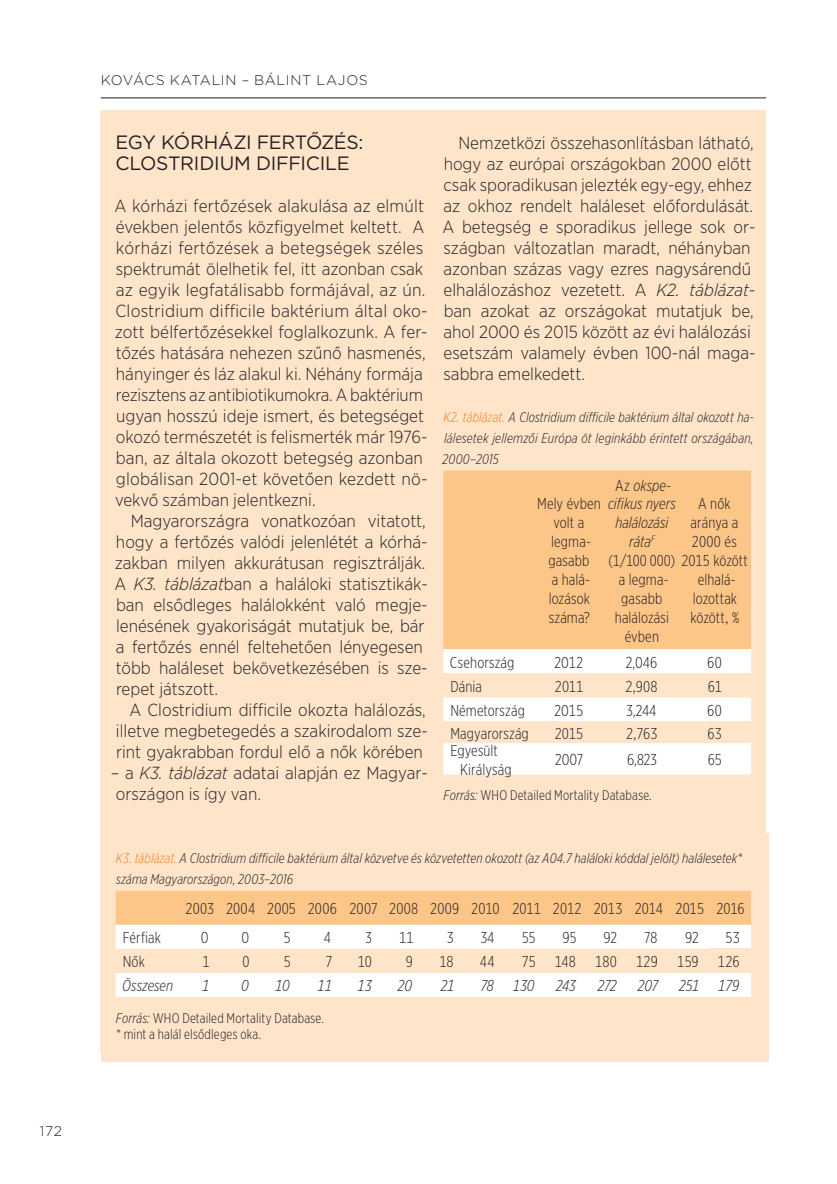
<style>
.page{position:relative;width:837px;height:1184px;background:#fff}
.page>*{position:absolute;margin:0;border:0;box-sizing:border-box;transform-origin:0 0}
.t1{font:19.25px "Gotham";letter-spacing:-.01em;color:#231f20}
.t2{font:300 17.5px/21px "Gotham Narrow";color:#231f20}
.t3{font:300 15.75px/18.9px "Gotham X Narrow";letter-spacing:.005em;color:#231f20;text-align:center}
.t4{font:italic 300 15.75px "Gotham X Narrow";color:#231f20}
.t5{font:italic 300 14px/21px "Gotham X Narrow";letter-spacing:.01em;color:#231f20;text-align:justify}
.t6{font:300 14px/16.8px "Gotham X Narrow";letter-spacing:.01em;color:#231f20}
.t7{font:300 14px "Gotham";letter-spacing:.045em;color:#231f20}
.s1{font-style:italic}
.s2{color:#f47d21}
.s3{font-style:normal}
</style>
<div class="page">
<hr style="left:101px;top:98px;width:664px;height:1px;background:#231f20">
<div style="left:101px;top:111px;width:664px;height:940px;background:#fee5ca"></div>
<div style="left:443px;top:470px;width:308px;height:179px;background:#fdc689"></div>
<svg style="left:443px;top:649px;width:308px;height:125px"></svg>
<div style="left:101px;top:833px;width:667px;height:228px;background:#fee5ca"></div>
<div style="left:116px;top:890px;width:635px;height:34px;background:#fdc689"></div>
<div style="left:116px;top:924px;width:635px;height:73px;background:#fff"></div>
<svg style="left:116px;top:948px;width:594px;height:25px"></svg>
<div style="left:710px;top:948px;width:41px;height:25px;background:#fee5ca"></div>
<p class="t7" style="left:40px;top:1122px;width:24px">172</p>
<p class="t7" style="left:101px;top:72px;width:269px">KOVÁCS KATALIN – BÁLINT LAJOS</p>
<p class="t1" style="left:115px;top:129px;width:193px">EGY KÓRHÁZI FERTŐZÉS</p>
<p class="t1" style="left:358px;top:129px;width:6px">:</p>
<p class="t1" style="left:115px;top:150px;width:28px">CLOST</p>
<p class="t1" style="left:180px;top:150px;width:157px">RIDIUM DIFFICILE</p>
<p class="t2" style="left:115px;top:194px;width:314px">A kórházi fertőzések alakulása az elmúlt években jelentős közfigyelmet keltett. A kórházi fertőzések a betegségek széles spektrumát ölelhetik fel, itt azonban csak az egyik legfatálisabb formájával, az ún.<br>Clostridium difficile baktérium által oko&shy;zott bélfertőzésekkel foglalkozunk. A fer&shy;tőzés hatására nehezen szűnő hasmenés, hányinger és láz alakul ki. Néhány formája rezisztens az antibiotikumokra. A baktérium ugyan hosszú ideje ismert, és betegséget okozó természetét is felismerték már 1976- ban, az általa okozott betegség azonban globálisan 2001-et követően kezdett nö&shy;vekvő számban jelentkezni.</p>
<p class="t2" style="left:115px;top:509px;width:314px;text-indent:16px">Magyarországra vonatkozóan vitatott, hogy a fertőzés valódi jelenlétét a kórhá&shy;zakban milyen akkurátusan regisztrálják.<br>A <span class="s1">K3. táblázat</span>ban a haláloki statisztikák&shy;ban elsődleges halálokként való megje&shy;lenésének gyakoriságát mutatjuk be, bár a fertőzés ennél feltehetően lényegesen több haláleset bekövetkezésében is sze&shy;repet játszott.</p>
<p class="t2" style="left:116px;top:698px;width:313px;text-align:justify;text-indent:14px">A Clostridium difficile okozta halálozás, illetve megbetegedés a szakirodalom sze&shy;rint gyakrabban fordul elő a nők körében</p>
<p class="t2" style="left:111px;top:761px;width:318px">– a <span class="s1">K3. táblázat</span> adatai alapján ez Magyar&shy;országon is így van.</p>
<p class="t2" style="left:442px;top:131px;width:314px;text-indent:16px">Nemzetközi összehasonlításban látható, hogy az európai országokban 2000 előtt csak sporadikusan jelezték egy-egy, ehhez az okhoz rendelt haláleset előfordulását.<br>A betegség e sporadikus jellege sok or&shy;szágban változatlan maradt, néhányban azonban százas vagy ezres nagysárendű elhalálozáshoz vezetett. A <span class="s1">K2. táblázat&shy;</span>ban azokat az országokat mutatjuk be, ahol 2000 és 2015 között az évi halálozási esetszám valamely évben 100-nál maga&shy;sabbra emelkedett.</p>
<p class="t5" style="left:442px;top:406px;width:313px"><span class="s2">K2. táblázat.</span> A Clostridium difficile baktérium által okozott ha&shy;lálesetek jellemzői Európa öt leginkább érintett országában, 2000–2015</p>
<p class="t3" style="left:537px;top:494px;width:65px">Mely évben volt a legma&shy;gasabb<br>a halá&shy;lozások száma?</p>
<p class="t4" style="left:615px;top:476px;width:57px"><span class="s3">Az</span> okspe-</p>
<p class="t4" style="left:608px;top:495px;width:69px">cifikus nyers</p>
<p class="t4" style="left:615px;top:513px;width:55px">halálozási</p>
<p class="t4" style="left:629px;top:532px;width:27px">ráta<sup>F</sup></p>
<p class="t3" style="left:608px;top:551px;width:141px">(1/100 000) 2015 között</p>
<p class="t3" style="left:618px;top:570px;width:51px">a legma-</p>
<p class="t3" style="left:621px;top:589px;width:42px">gasabb</p>
<p class="t3" style="left:614px;top:607px;width:55px">halálozási</p>
<p class="t3" style="left:624px;top:626px;width:36px">évben</p>
<p class="t3" style="left:690px;top:494px;width:49px">A nők aránya a<br>2000 és</p>
<p class="t3" style="left:690px;top:570px;width:50px">elhalá&shy;lozottak között, %</p>
<p class="t3" style="left:450px;top:652px;width:66px">Csehország</p>
<p class="t3" style="left:554px;top:652px;width:30px">2012</p>
<p class="t3" style="left:625px;top:652px;width:33px">2,046</p>
<p class="t3" style="left:707px;top:652px;width:16px">60</p>
<p class="t3" style="left:450px;top:676px;width:33px">Dánia</p>
<p class="t3" style="left:554px;top:676px;width:30px">2011</p>
<p class="t3" style="left:625px;top:676px;width:34px">2,908</p>
<p class="t3" style="left:707px;top:676px;width:15px">61</p>
<p class="t3" style="left:450px;top:700px;width:76px">Németország</p>
<p class="t3" style="left:554px;top:700px;width:30px">2015</p>
<p class="t3" style="left:626px;top:700px;width:32px">3,244</p>
<p class="t3" style="left:707px;top:700px;width:16px">60</p>
<p class="t3" style="left:450px;top:723px;width:80px">Magyarország</p>
<p class="t3" style="left:554px;top:723px;width:30px">2015</p>
<p class="t3" style="left:626px;top:723px;width:33px">2,763</p>
<p class="t3" style="left:707px;top:723px;width:16px">63</p>
<p class="t3" style="left:460px;top:740px;width:53px;text-align:left;text-indent:-10px">Egyesült<br>Királyság</p>
<p class="t3" style="left:555px;top:750px;width:30px">2007</p>
<p class="t3" style="left:626px;top:750px;width:31px">6,823</p>
<p class="t3" style="left:707px;top:750px;width:16px">65</p>
<p class="t6" style="left:443px;top:786px;width:210px"><span class="s1">Forrás:</span> WHO Detailed Mortality Database.</p>
<p class="t5" style="left:116px;top:847px;width:627px"><span class="s2">K3. táblázat.</span> A Clostridium difficile baktérium által közvetve és közvetetten okozott (az A04.7 haláloki kóddal jelölt) halálesetek* száma Magyarországon, 2003–2016</p>
<p class="t3" style="left:185px;top:898px;width:560px">2003 2004 2005 2006 2007 2008 2009 2010 2011 2012 2013 2014 2015 2016</p>
<p class="t3" style="left:123px;top:927px;width:40px">Férfiak</p>
<p class="t3" style="left:201px;top:927px;width:9px">0</p>
<p class="t3" style="left:241px;top:927px;width:9px">0</p>
<p class="t3" style="left:284px;top:927px;width:8px">5</p>
<p class="t3" style="left:324px;top:927px;width:9px">4</p>
<p class="t3" style="left:365px;top:927px;width:8px">3</p>
<p class="t3" style="left:399px;top:927px;width:16px">11</p>
<p class="t3" style="left:447px;top:927px;width:8px">3</p>
<p class="t3" style="left:480px;top:927px;width:15px">34</p>
<p class="t3" style="left:522px;top:927px;width:15px">55</p>
<p class="t3" style="left:562px;top:927px;width:15px">95</p>
<p class="t3" style="left:603px;top:927px;width:15px">92</p>
<p class="t3" style="left:644px;top:927px;width:15px">78</p>
<p class="t3" style="left:685px;top:927px;width:15px">92</p>
<p class="t3" style="left:725px;top:927px;width:16px">53</p>
<p class="t3" style="left:123px;top:952px;width:24px">Nők</p>
<p class="t3" style="left:202px;top:952px;width:9px">1</p>
<p class="t3" style="left:242px;top:952px;width:9px">0</p>
<p class="t3" style="left:284px;top:952px;width:9px">5</p>
<p class="t3" style="left:325px;top:952px;width:9px">7</p>
<p class="t3" style="left:358px;top:952px;width:16px">10</p>
<p class="t3" style="left:406px;top:952px;width:9px">9</p>
<p class="t3" style="left:439px;top:952px;width:16px">18</p>
<p class="t3" style="left:479px;top:952px;width:16px">44</p>
<p class="t3" style="left:521px;top:952px;width:219px">75 148 180 129 159 126</p>
<p class="t4" style="left:122px;top:976px;width:53px">Összesen</p>
<p class="t4" style="left:202px;top:976px;width:9px">1</p>
<p class="t4" style="left:241px;top:976px;width:9px">0</p>
<p class="t4" style="left:275px;top:976px;width:16px">10</p>
<p class="t4" style="left:318px;top:976px;width:16px">11</p>
<p class="t4" style="left:358px;top:976px;width:15px">13</p>
<p class="t4" style="left:398px;top:976px;width:16px">20</p>
<p class="t4" style="left:440px;top:976px;width:15px">21</p>
<p class="t4" style="left:480px;top:976px;width:55px">78 130</p>
<p class="t4" style="left:556px;top:976px;width:21px">243</p>
<p class="t4" style="left:597px;top:976px;width:20px">272</p>
<p class="t4" style="left:637px;top:976px;width:22px">207</p>
<p class="t4" style="left:679px;top:976px;width:62px">251 179</p>
<p class="t6" style="left:116px;top:1009px;width:210px"><span class="s1">Forrás:</span> WHO Detailed Mortality Database. * mint a halál elsődleges oka.</p>
</div>
